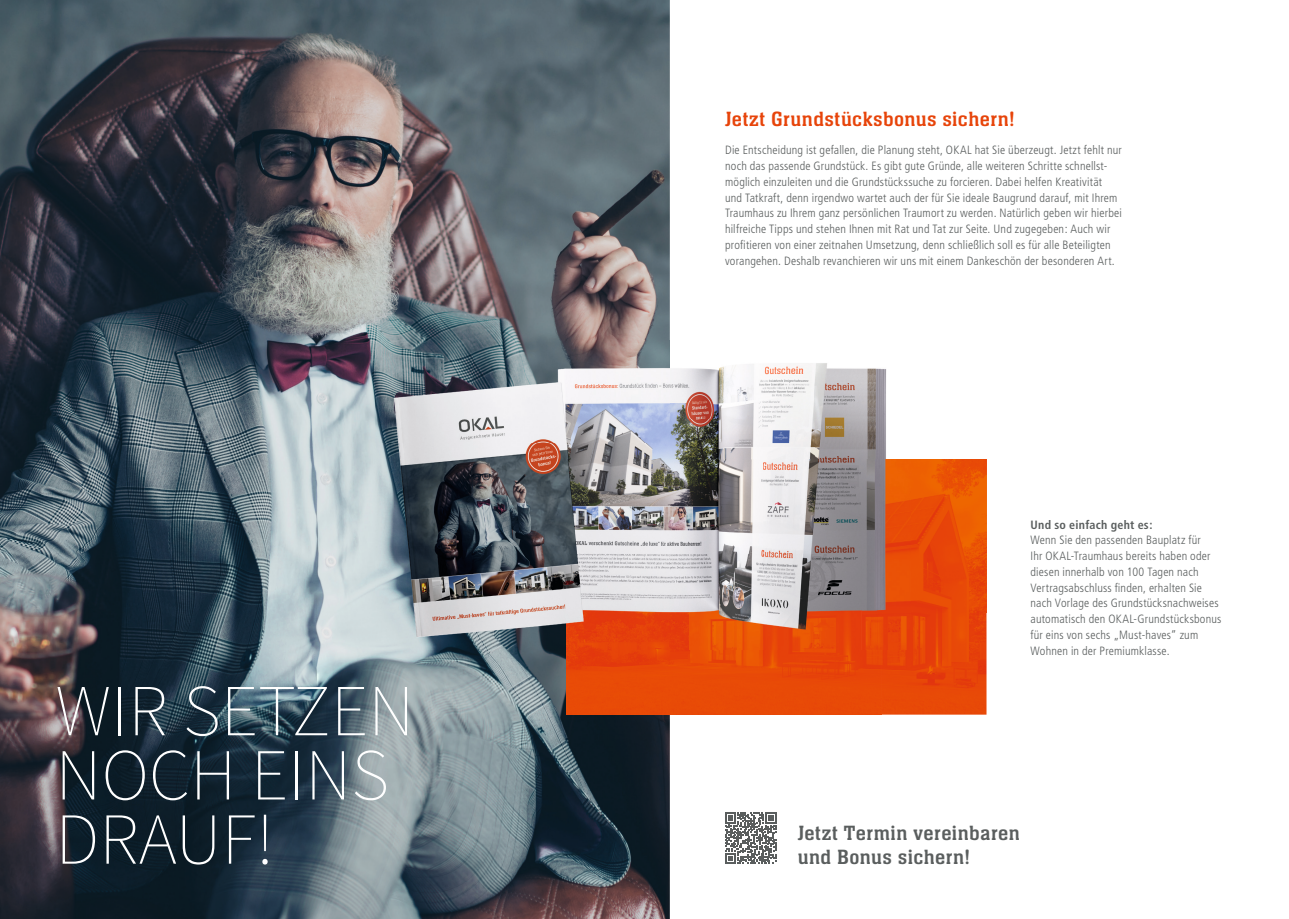
<style>
.page{position:relative;width:1289px;height:919px;background:#fff}
.page>*{position:absolute;margin:0;border:0;box-sizing:border-box;transform-origin:0 0}
.t1{font:200 73.05px/64.2px "Source Sans Pro";color:#fff}
.t2{font:21.45px/23.5px "Neue Aachen Pro";letter-spacing:.02em;color:#5a5e5e}
.t3{font:21.45px "Neue Aachen Pro";letter-spacing:.02em;color:#e7440a}
.t4{font:300 condensed 12px/15.8px "Frutiger";letter-spacing:.015em;color:#5a5e5e}
.t5{font:700 condensed 12px "Frutiger";letter-spacing:.02em;color:#5a5e5e}
</style>
<div class="page">
<img style="left:0;top:0;width:669px;height:918px">
<svg style="left:725px;top:812px;width:51px;height:51px"></svg>
<img style="left:910px;top:459px;width:76px;height:153px">
<img style="left:566px;top:649px;width:315px;height:65px">
<img style="left:881px;top:612px;width:105px;height:102px">
<img style="left:669px;top:340px;width:218px;height:119px">
<img style="left:375px;top:340px;width:294px;height:103px">
<img style="left:375px;top:443px;width:196px;height:103px">
<img style="left:571px;top:443px;width:98px;height:16px">
<img style="left:375px;top:546px;width:191px;height:103px">
<img style="left:566px;top:459px;width:344px;height:190px">
<h1 class="t1" style="left:55px;top:679px;width:360px">WIR SETZEN<br>NOCH EINS<br>DRAUF!</h1>
<h2 class="t3" style="left:725px;top:108px;width:291px">Jetzt Grundstücksbonus sichern!</h2>
<p class="t4" style="left:725px;top:142px;width:398px">Die Entscheidung ist gefallen, die Planung steht, OKAL hat Sie überzeugt. Jetzt fehlt nur noch das passende Grundstück. Es gibt gute Gründe, alle weiteren Schritte schnellst&shy;möglich einzuleiten und die Grundstückssuche zu forcieren. Dabei helfen Kreativität und Tatkraft, denn irgendwo wartet auch der für Sie ideale Baugrund darauf, mit Ihrem Traumhaus zu Ihrem ganz persönlichen Traumort zu werden. Natürlich geben wir hierbei hilfreiche Tipps und stehen Ihnen mit Rat und Tat zur Seite. Und zugegeben: Auch wir profitieren von einer zeitnahen Umsetzung, denn schließlich soll es für alle Beteiligten vorangehen. Deshalb revanchieren wir uns mit einem Dankeschön der besonderen Art.</p>
<p class="t5" style="left:1030px;top:517px;width:123px">Und so einfach geht es:</p>
<p class="t4" style="left:1030px;top:532px;width:192px">Wenn Sie den passenden Bauplatz für<br>Ihr OKAL-Traumhaus bereits haben oder diesen innerhalb von 100 Tagen nach Vertragsabschluss finden, erhalten Sie nach Vorlage des Grundstücksnachweises automatisch den OKAL-Grundstücksbonus für eins von sechs „Must-haves“ zum Wohnen in der Premiumklasse.</p>
<h2 class="t2" style="left:797px;top:821px;width:224px">Jetzt Termin vereinbaren und Bonus sichern!</h2>
</div>
